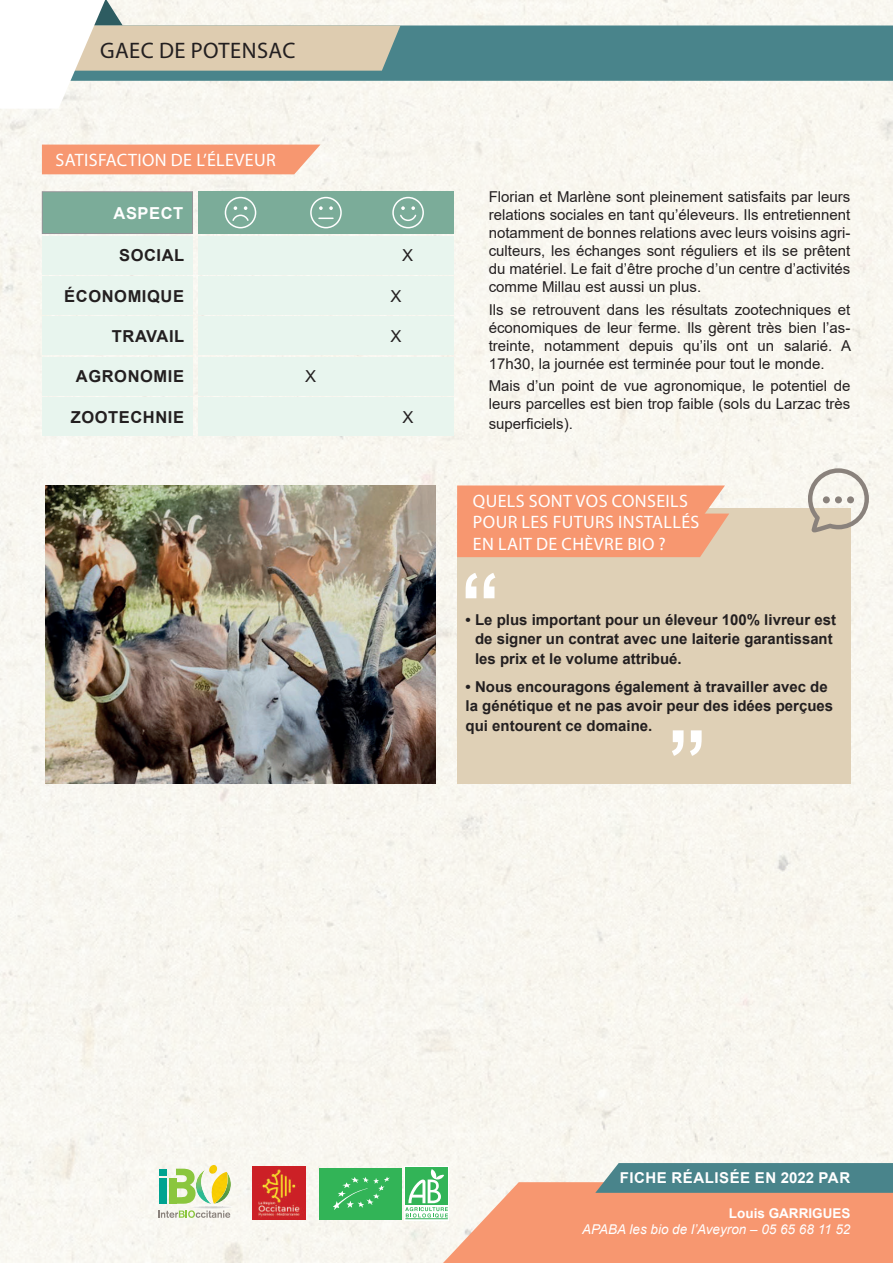
<style>
.page{position:relative;width:893px;height:1263px;background:#f9f7f0}
.page>*{position:absolute;margin:0;border:0;box-sizing:border-box;transform-origin:0 0}
.t1{font:22.5px "Myriad Pro";letter-spacing:.02em;color:#231f20}
.t2{font:18px/21.6px "Myriad Pro";letter-spacing:.02em;color:#fff}
.t3{font:700 16.5px "Arial";letter-spacing:.035em;color:#231f20}
.t4{font:700 16.5px "Arial";letter-spacing:.035em;color:#fff}
.t5{font:16.5px "Arial";color:#231f20}
.t6{font:15px/18px "Arial";color:#231f20;text-align:justify}
.t7{font:700 15px/19.5px "Arial";color:#231f20}
.t8{font:700 15px "Arial";letter-spacing:.035em;color:#fff}
.t9{font:italic 13.5px "Arial";color:#fff}
.t10{font:700 13.5px "Arial";color:#fff}
</style>
<div class="page">
<img style="left:252px;top:1166px;width:54px;height:53px">
<svg style="left:158px;top:1165px;width:75px;height:53px"></svg>
<div style="left:159px;top:1169px;width:8px;height:6px;background:#00a390"></div>
<div style="left:159px;top:1178px;width:8px;height:26px;background:#00a390"></div>
<div style="left:169px;top:1178px;width:7px;height:26px;background:#8bc63e"></div>
<div style="left:404px;top:1166px;width:45px;height:54px;background:#fff"></div>
<svg style="left:405px;top:1163px;width:488px;height:100px;background:#d3a58b"></svg>
<div style="left:319px;top:1167px;width:83px;height:52px;background:#32b457"></div>
<svg style="left:333px;top:1177px;width:57px;height:33px"></svg>
<div style="left:400px;top:26px;width:493px;height:55px;background:#49848b"></div>
<svg style="left:0;top:0;width:400px;height:109px"></svg>
<div style="left:457px;top:508px;width:393px;height:275px;background:#dfd0b6"></div>
<div style="left:457px;top:485px;width:272px;height:72px;background:#f79770"></div>
<svg style="left:466px;top:573px;width:29px;height:25px"></svg>
<svg style="left:672px;top:730px;width:30px;height:26px"></svg>
<div style="left:42px;top:145px;width:278px;height:29px;background:#f79770"></div>
<div style="left:42px;top:192px;width:150px;height:41px;background:#7bac99"></div>
<div style="left:42px;top:191px;width:151px;height:43px;border:1px solid #939598"></div>
<div style="left:42px;top:236px;width:151px;height:38px;background:#e8f5ee"></div>
<div style="left:42px;top:276px;width:151px;height:39px;background:#e8f5ee"></div>
<div style="left:42px;top:317px;width:151px;height:38px;background:#e8f5ee"></div>
<div style="left:42px;top:357px;width:151px;height:38px;background:#e8f5ee"></div>
<div style="left:42px;top:398px;width:151px;height:38px;background:#e8f5ee"></div>
<div style="left:198px;top:191px;width:85px;height:43px;background:#7bac99"></div>
<div style="left:198px;top:236px;width:85px;height:38px;background:#e8f5ee"></div>
<div style="left:198px;top:276px;width:85px;height:39px;background:#e8f5ee"></div>
<div style="left:198px;top:317px;width:85px;height:38px;background:#e8f5ee"></div>
<div style="left:198px;top:357px;width:85px;height:38px;background:#e8f5ee"></div>
<div style="left:198px;top:398px;width:85px;height:38px;background:#e8f5ee"></div>
<div style="left:283px;top:191px;width:85px;height:43px;background:#7bac99"></div>
<div style="left:283px;top:317px;width:85px;height:38px;background:#e8f5ee"></div>
<div style="left:283px;top:357px;width:85px;height:38px;background:#e8f5ee"></div>
<div style="left:283px;top:398px;width:85px;height:38px;background:#e8f5ee"></div>
<div style="left:368px;top:191px;width:86px;height:43px;background:#7bac99"></div>
<div style="left:368px;top:236px;width:86px;height:38px;background:#e8f5ee"></div>
<div style="left:368px;top:276px;width:86px;height:39px;background:#e8f5ee"></div>
<div style="left:368px;top:317px;width:86px;height:38px;background:#e8f5ee"></div>
<div style="left:368px;top:357px;width:86px;height:38px;background:#e8f5ee"></div>
<div style="left:368px;top:398px;width:86px;height:38px;background:#e8f5ee"></div>
<img style="left:45px;top:485px;width:391px;height:298px">
<svg style="left:808px;top:468px;width:61px;height:64px"></svg>
<div style="left:847px;top:496px;width:7px;height:7px;background:#8a827c;border-radius:50%"></div>
<div style="left:835px;top:496px;width:7px;height:7px;background:#8a827c;border-radius:50%"></div>
<div style="left:823px;top:496px;width:7px;height:7px;background:#8a827c;border-radius:50%"></div>
<svg style="left:225px;top:197px;width:31px;height:31px"></svg>
<svg style="left:310px;top:197px;width:32px;height:31px"></svg>
<svg style="left:392px;top:197px;width:32px;height:31px"></svg>
<div style="left:365px;top:236px;width:85px;height:38px;background:#e8f5ee"></div>
<div style="left:248px;top:236px;width:117px;height:38px;background:#e8f5ee"></div>
<div style="left:279px;top:276px;width:85px;height:39px;background:#e8f5ee"></div>
<div style="left:353px;top:276px;width:86px;height:39px;background:#e8f5ee"></div>
<h1 class="t1" style="left:100px;top:39px;width:197px">GAEC DE POTENSAC</h1>
<p class="t2" style="left:56px;top:149px;width:222px">SATISFACTION DE L’ÉLEVEUR</p>
<p class="t4" style="left:114px;top:207px;width:71px">ASPECT</p>
<p class="t3" style="left:119px;top:249px;width:67px">SOCIAL</p>
<p class="t3" style="left:64px;top:290px;width:121px">ÉCONOMIQUE</p>
<p class="t3" style="left:112px;top:330px;width:74px">TRAVAIL</p>
<p class="t3" style="left:76px;top:370px;width:110px">AGRONOMIE</p>
<p class="t3" style="left:71px;top:411px;width:115px">ZOOTECHNIE</p>
<p class="t5" style="left:305px;top:370px;width:13px">X</p>
<p class="t5" style="left:402px;top:249px;width:13px">X</p>
<p class="t5" style="left:390px;top:290px;width:13px">X</p>
<p class="t5" style="left:390px;top:330px;width:13px">X</p>
<p class="t5" style="left:403px;top:411px;width:13px">X</p>
<p class="t6" style="left:489px;top:189px;width:363px">Florian et Marlène sont pleinement satisfaits par leurs relations sociales en tant qu’éleveurs. Ils entretiennent notamment de bonnes relations avec leurs voisins agri&shy;culteurs, les échanges sont réguliers et ils se prêtent du matériel. Le fait d’être proche d’un centre d’activités comme Millau est aussi un plus.</p>
<p class="t6" style="left:489px;top:300px;width:364px">Ils se retrouvent dans les résultats zootechniques et économiques de leur ferme. Ils gèrent très bien l’as&shy;treinte, notamment depuis qu’ils ont un salarié. A 17h30, la journée est terminée pour tout le monde.</p>
<p class="t6" style="left:489px;top:378px;width:363px">Mais d’un point de vue agronomique, le potentiel de leurs parcelles est bien trop faible (sols du Larzac très</p>
<p class="t6" style="left:489px;top:414px;width:86px">superficiels).</p>
<p class="t2" style="left:473px;top:489px;width:228px">QUELS SONT VOS CONSEILS<br>POUR LES FUTURS INSTALLÉS<br>EN LAIT DE CHÈVRE BIO ?</p>
<p class="t7" style="left:475px;top:611px;width:362px;text-indent:-9px">• Le plus important pour un éleveur 100% livreur est de signer un contrat avec une laiterie garantissant les prix et le volume attribué.</p>
<p class="t7" style="left:466px;top:678px;width:369px">• Nous encouragons également à travailler avec de la génétique et ne pas avoir peur des idées perçues qui entourent ce domaine.</p>
<p class="t8" style="left:620px;top:1172px;width:232px">FICHE RÉALISÉE EN 2022 PAR</p>
<p class="t10" style="left:729px;top:1208px;width:123px">Louis GARRIGUES</p>
<p class="t9" style="left:582px;top:1224px;width:270px">APABA les bio de l’Aveyron – 05 65 68 11 52</p>
</div>
